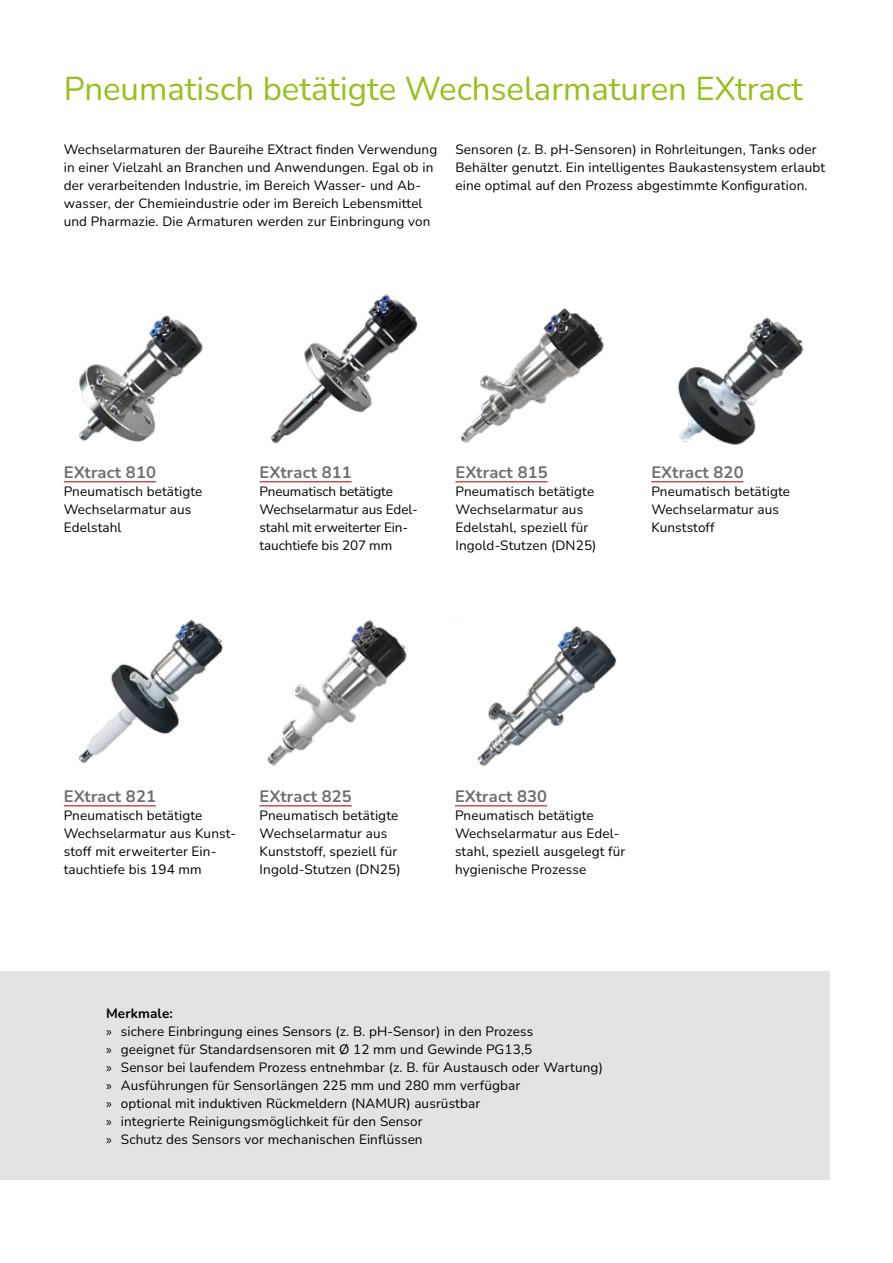
<style>
.page{position:relative;width:893px;height:1263px;background:#fff}
.page>*{position:absolute;margin:0;border:0;box-sizing:border-box;transform-origin:0 0}
.t1{font:33px "Nunito";color:#94c11a}
.t2{font:700 16.5px "Nunito";letter-spacing:.01em;color:#6e6e6e}
.t3{font:13.5px/18px "Nunito";letter-spacing:.01em;color:#000}
.t4{font:13.5px/18px "Nunito";letter-spacing:-.01em;color:#000}
.s1{font-style:inherit}
.s2{font-weight:700}
.s3{font-family:"Myriad Pro"}
</style>
<div class="page">
<div style="left:0;top:972px;width:829px;height:208px;background:#e3e3e3"></div>
<img style="left:79px;top:315px;width:124px;height:128px">
<img style="left:677px;top:317px;width:127px;height:128px">
<img style="left:78px;top:619px;width:145px;height:144px">
<img style="left:460px;top:308px;width:144px;height:135px">
<img style="left:271px;top:294px;width:147px;height:150px">
<img style="left:477px;top:625px;width:140px;height:141px">
<img style="left:267px;top:619px;width:186px;height:147px">
<hr style="left:64px;top:481px;width:92px;height:1px;background:#be111f">
<hr style="left:455px;top:481px;width:92px;height:1px;background:#be111f">
<hr style="left:64px;top:805px;width:92px;height:1px;background:#be111f">
<hr style="left:260px;top:805px;width:92px;height:1px;background:#be111f">
<hr style="left:260px;top:481px;width:92px;height:1px;background:#be111f">
<hr style="left:651px;top:481px;width:92px;height:1px;background:#be111f">
<hr style="left:455px;top:805px;width:92px;height:1px;background:#be111f">
<h1 class="t1" style="left:64px;top:65px;width:740px">Pneumatisch betätigte Wechselarmaturen EXtract</h1>
<p class="t3" style="left:64px;top:140px;width:375px">Wechselarmaturen der Baureihe EXtract finden Verwendung in einer Vielzahl an Branchen und Anwendungen. Egal ob in der verarbeitenden Industrie, im Bereich Wasser- und Ab&shy;wasser, der Chemieindustrie oder im Bereich Lebensmittel und Pharmazie. Die Armaturen werden zur Einbringung von</p>
<p class="t3" style="left:455px;top:140px;width:371px">Sensoren (z. B. pH-Sensoren) in Rohrleitungen, Tanks oder<br>Behälter genutzt. Ein intelligentes Baukastensystem erlaubt eine optimal auf den Prozess abgestimmte Konfiguration.</p>
<p class="t2" style="left:64px;top:461px;width:94px">EXtract <span class="s1">810</span></p>
<p class="t3" style="left:64px;top:482px;width:140px">Pneumatisch betätigte<br>Wechselarmatur aus<br>Edelstahl</p>
<p class="t2" style="left:260px;top:461px;width:94px">EXtract <span class="s1">811</span></p>
<p class="t4" style="left:260px;top:482px;width:160px">Pneumatisch betätigte<br>Wechselarmatur aus Edel&shy;stahl mit erweiterter Ein&shy;tauchtiefe bis 207 mm</p>
<p class="t2" style="left:455px;top:461px;width:94px">EXtract <span class="s1">815</span></p>
<p class="t3" style="left:455px;top:482px;width:143px">Pneumatisch betätigte<br>Wechselarmatur aus<br>Edelstahl, speziell für<br>Ingold-Stutzen (DN25)</p>
<p class="t2" style="left:651px;top:461px;width:94px">EXtract <span class="s1">820</span></p>
<p class="t3" style="left:651px;top:482px;width:140px">Pneumatisch betätigte<br>Wechselarmatur aus<br>Kunststoff</p>
<p class="t2" style="left:64px;top:785px;width:94px">EXtract <span class="s1">821</span></p>
<p class="t3" style="left:64px;top:806px;width:174px">Pneumatisch betätigte<br>Wechselarmatur aus Kunst&shy;stoff mit erweiterter Ein&shy;tauchtiefe bis 194 mm</p>
<p class="t2" style="left:260px;top:785px;width:94px">EXtract <span class="s1">825</span></p>
<p class="t3" style="left:260px;top:806px;width:143px">Pneumatisch betätigte<br>Wechselarmatur aus<br>Kunststoff, speziell für<br>Ingold-Stutzen (DN25)</p>
<p class="t2" style="left:455px;top:785px;width:94px">EXtract <span class="s1">830</span></p>
<p class="t3" style="left:455px;top:806px;width:172px">Pneumatisch betätigte<br>Wechselarmatur aus Edel&shy;stahl, speziell ausgelegt für hygienische Prozesse</p>
<p class="t3" style="left:106px;top:1004px;width:498px"><span class="s2">Merkmale:<br></span><span class="s3">»</span> sichere Einbringung eines Sensors (z. B. pH-Sensor) in den Prozess<br><span class="s3">»</span> geeignet für Standardsensoren mit Ø 12 mm und Gewinde PG13,5<br><span class="s3">»</span> Sensor bei laufendem Prozess entnehmbar (z. B. für Austausch oder Wartung) <span class="s3">»</span> Ausführungen für Sensorlängen 225 mm und 280 mm verfügbar<br><span class="s3">»</span> optional mit induktiven Rückmeldern (NAMUR) ausrüstbar<br><span class="s3">»</span> integrierte Reinigungsmöglichkeit für den Sensor<br><span class="s3">»</span> Schutz des Sensors vor mechanischen Einflüssen</p>
</div>
